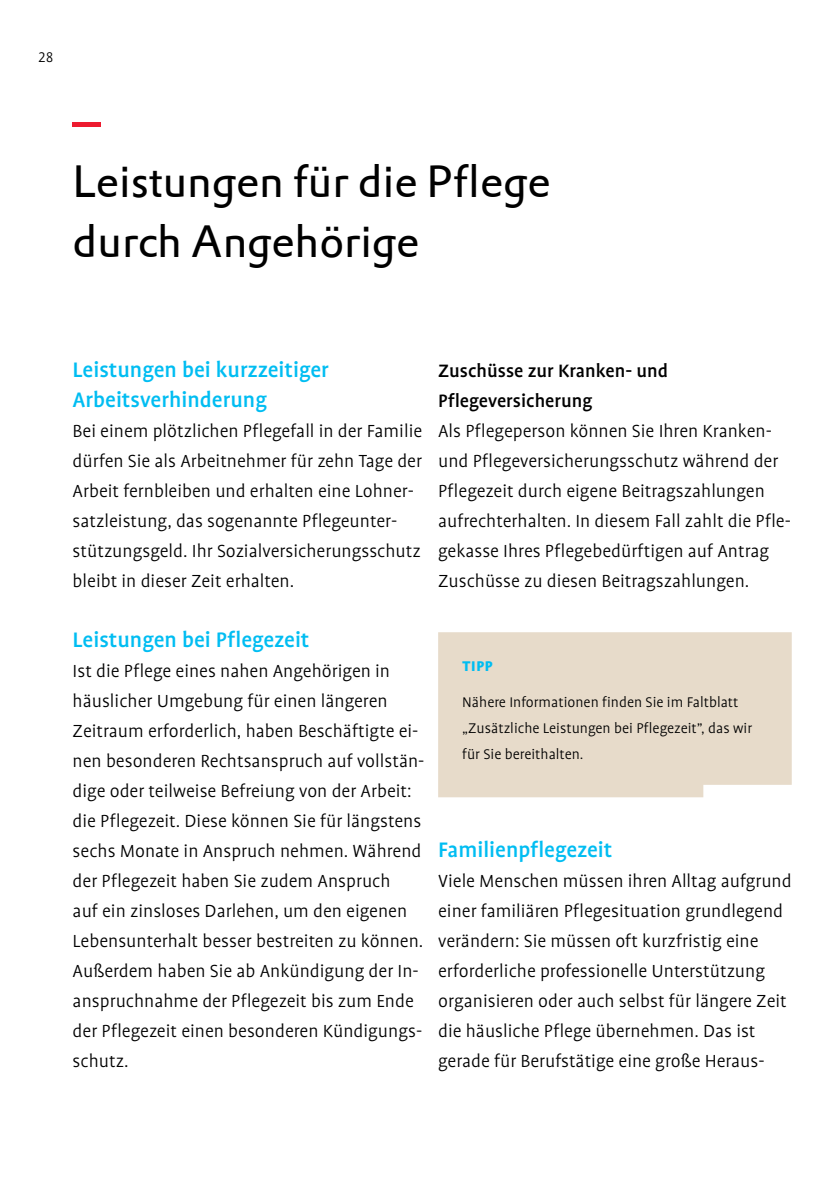
<style>
.page{position:relative;width:840px;height:1191px;background:#fff}
.page>*{position:absolute;margin:0;border:0;box-sizing:border-box;transform-origin:0 0}
.t1{font:44px/60px "DTL Prokyon T";letter-spacing:-.005em;color:#000}
.t2{font:500 24px/30px "Profile";color:#00bdf2}
.t3{font:500 20.4px/30px "Profile";color:#000}
.t4{font:300 20px/30px "Profile";color:#000}
.t5{font:700 19px "Profile SC";color:#00bdf2}
.t6{font:300 16px/26px "Profile";color:#000}
.t7{font:300 16px "Profile NO";color:#000}
</style>
<div class="page">
<hr style="left:73px;top:122px;width:28px;height:4px;background:#ed1b2f">
<div style="left:438px;top:632px;width:353px;height:165px;background:#e7dbca"></div>
<p class="t7" style="left:38px;top:50px;width:17px">28</p>
<h1 class="t1" style="left:73px;top:151px;width:479px">Leistungen für die Pflege durch Angehörige</h1>
<p class="t2" style="left:73px;top:355px;width:257px">Leistungen bei kurzzeitiger<br>Arbeitsverhinderung</p>
<p class="t4" style="left:73px;top:416px;width:351px">Bei einem plötzlichen Pflegefall in der Familie dürfen Sie als Arbeitnehmer für zehn Tage der Arbeit fernbleiben und erhalten eine Lohner&shy;satzleistung, das sogenannte Pflegeunter&shy;stützungsgeld. Ihr Sozialversicherungsschutz bleibt in dieser Zeit erhalten.</p>
<p class="t3" style="left:438px;top:356px;width:231px">Zuschüsse zur Kranken- und<br>Pflegeversicherung</p>
<p class="t4" style="left:438px;top:416px;width:354px">Als Pflegeperson können Sie Ihren Kranken&shy;und Pflegeversicherungsschutz während der Pflegezeit durch eigene Beitragszahlungen aufrechterhalten. In diesem Fall zahlt die Pfle&shy;gekasse Ihres Pflegebedürftigen auf Antrag Zuschüsse zu diesen Beitragszahlungen.</p>
<p class="t2" style="left:73px;top:625px;width:238px">Leistungen bei Pflegezeit</p>
<p class="t4" style="left:73px;top:656px;width:353px">Ist die Pflege eines nahen Angehörigen in häuslicher Umgebung für einen längeren Zeitraum erforderlich, haben Beschäftigte ei&shy;nen besonderen Rechtsanspruch auf vollstän&shy;dige oder teilweise Befreiung von der Arbeit: die Pflegezeit. Diese können Sie für längstens sechs Monate in Anspruch nehmen. Während der Pflegezeit haben Sie zudem Anspruch<br>auf ein zinsloses Darlehen, um den eigenen Lebensunterhalt besser bestreiten zu können.<br>Außerdem haben Sie ab Ankündigung der In&shy;anspruchnahme der Pflegezeit bis zum Ende der Pflegezeit einen besonderen Kündigungs&shy;schutz.</p>
<p class="t5" style="left:462px;top:655px;width:32px">tipp</p>
<p class="t6" style="left:462px;top:689px;width:291px">Nähere Informationen finden Sie im Faltblatt „Zusätzliche Leistungen bei Pflegezeit”, das wir für Sie bereithalten.</p>
<p class="t2" style="left:438px;top:835px;width:176px">Familienpflegezeit</p>
<p class="t4" style="left:438px;top:866px;width:355px">Viele Menschen müssen ihren Alltag aufgrund einer familiären Pflegesituation grundlegend verändern: Sie müssen oft kurzfristig eine erforderliche professionelle Unterstützung organisieren oder auch selbst für längere Zeit die häusliche Pflege übernehmen. Das ist gerade für Berufstätige eine große Heraus-</p>
</div>
